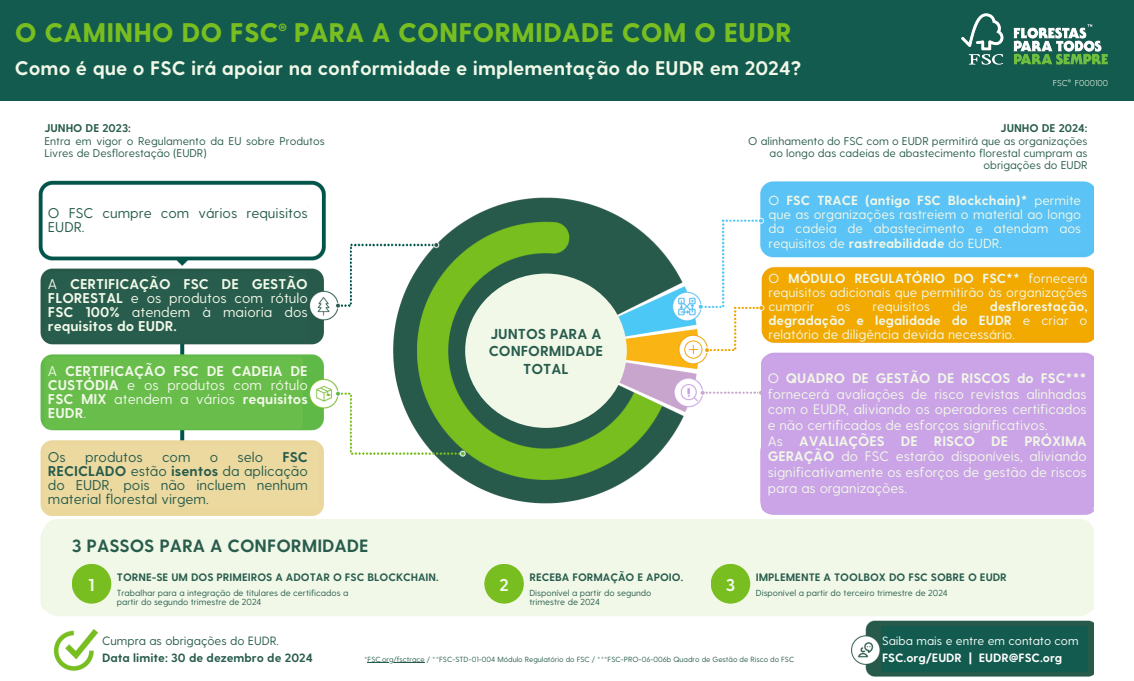
<style>
.page{position:relative;width:1134px;height:681px;background:#fff}
.page>*{position:absolute;margin:0;border:0;box-sizing:border-box;transform-origin:0 0}
.t1{font:800 26.88px "Greycliff CF";color:#78be20}
.t2{font:700 19.72px "Greycliff CF";color:#f1f8e8}
.t3{font:700 17.76px "Greycliff CF";color:#285c4d}
.t4{font:700 17.2px "Greycliff CF";color:#f1f8e8}
.t5{font:700 14.4px/17.4px "Greycliff CF";color:#285c4d;text-align:center}
.t6{font:700 14.16px/14.2px "Greycliff CF";color:#f1f8e8;text-align:justify}
.t7{font:14.16px/14.2px "Greycliff CF";color:#285c4d}
.t8{font:13.8px/15.6px "Greycliff CF";color:#f1f8e8}
.t9{font:800 13.44px "Greycliff CF";color:#78be20}
.t10{font:13.2px/14.1px "Greycliff CF";color:#f1f8e8;text-align:justify}
.t11{font:700 12px "Greycliff CF";color:#285c4d}
.t12{font:12px "Greycliff CF";color:#fff}
.t13{font:700 12px "Greycliff CF";color:#fff}
.t14{font:12px "Greycliff CF";color:#285c4d}
.t15{font:11.2px/12px "Greycliff CF";color:#285c4d;text-align:right}
.t16{font:700 11.2px "Greycliff CF";color:#285c4d}
.t17{font:700 10.8px "Greycliff CF";color:#285c4d}
.t18{font:8.8px "Greycliff CF";color:#285c4d}
.t19{font:300 8.56px "Greycliff CF";color:#f1f8e8}
.t20{font:7.48px "Greycliff CF";color:#285c4d}
.t21{font:4.92px "Greycliff CF";color:#f1f8e8}
.s1{font-weight:400}
.s2{font-weight:700}
</style>
<div class="page">
<img style="left:38px;top:180px;width:1056px;height:497px">
<div style="left:465px;top:273px;width:162px;height:155px;background:#f1f8e8;border-radius:50%"></div>
<div style="left:0;top:0;width:1134px;height:101px;background:#125b4e"></div>
<img style="left:961px;top:13px;width:147px;height:52px">
<div style="left:48px;top:191px;width:260px;height:58px;background:#fff"></div>
<div style="left:44px;top:272px;width:264px;height:69px;background:#285c4d;border-radius:4px"></div>
<div style="left:44px;top:356px;width:259px;height:73px;background:#68bd4b;border-radius:4px"></div>
<div style="left:44px;top:444px;width:275px;height:63px;background:#ebd99f;border-radius:4px"></div>
<div style="left:769px;top:185px;width:318px;height:68px;background:#5bc3f5"></div>
<div style="left:769px;top:270px;width:321px;height:70px;background:#f2a900"></div>
<div style="left:761px;top:355px;width:333px;height:158px;background:#cba4e7"></div>
<div style="left:881px;top:625px;width:207px;height:46px;background:#125b4e"></div>
<div style="left:101px;top:625px;width:213px;height:46px;background:#fff"></div>
<div style="left:43px;top:518px;width:1051px;height:98px;background:#f1f8e8;border-radius:15px"></div>
<div style="left:72px;top:563px;width:39px;height:40px;background:#78be20;border-radius:50%"></div>
<div style="left:484px;top:563px;width:40px;height:40px;background:#78be20;border-radius:50%"></div>
<div style="left:711px;top:563px;width:39px;height:40px;background:#78be20;border-radius:50%"></div>
<div style="left:721px;top:420px;width:39px;height:92px;background:#fff"></div>
<div style="left:363px;top:647px;width:469px;height:22px;background:#fff"></div>
<hr style="left:368px;top:662px;width:57px;height:1px;background:#285c4d">
<h5 class="t1" style="left:15px;top:14px;width:778px">O CAMINHO DO FSC PARA A CONFORMIDADE COM O EUDR</h5>
<h5 class="t9" style="left:278px;top:19px;width:11px">®</h5>
<h2 class="t2" style="left:15px;top:55px;width:788px">Como é que o FSC irá apoiar na conformidade e implementação do EUDR em 2024?</h2>
<h4 class="t21" style="left:1068px;top:78px;width:5px">®</h4>
<h5 class="t19" style="left:1053px;top:77px;width:57px">FSC F000100</h5>
<p class="t16" style="left:44px;top:121px;width:88px">JUNHO DE 2023:</p>
<p class="t15" style="left:44px;top:134px;width:282px;text-align:left">Entra em vigor o Regulamento da EU sobre Produtos<br>Livres de Desflorestação (EUDR)</p>
<p class="t7" style="left:48px;top:205px;width:261px">O FSC cumpre com vários requisitos<br>EUDR.</p>
<p class="t6" style="left:48px;top:276px;width:261px"><span class="s1">A</span> CERTIFICAÇÃO FSC DE GESTÃO FLORESTAL <span class="s1">e os produtos com rótulo </span>FSC 100% <span class="s1">atendem à maioria dos </span>requisitos do EUDR.</p>
<h6 class="t6" style="left:48px;top:363px;width:261px"><span class="s1">A</span> CERTIFICAÇÃO FSC DE CADEIA DE CUSTÓDIA <span class="s1">e os produtos com rótulo </span>FSC MIX <span class="s1">atendem a vários</span> requisitos EUDR<span class="s1">.</span></h6>
<h6 class="t7" style="left:48px;top:449px;width:19px">Os</h6>
<h6 class="t7" style="left:85px;top:449px;width:59px">produtos</h6>
<h6 class="t7" style="left:162px;top:449px;width:30px">com</h6>
<h6 class="t7" style="left:210px;top:449px;width:10px">o</h6>
<h6 class="t7" style="left:237px;top:449px;width:27px">selo</h6>
<h6 class="t7" style="left:48px;top:449px;width:261px;text-align:justify;text-indent:234px"><span class="s2">FSC RECICLADO</span> estão <span class="s2">isentos</span> da aplicação do EUDR, pois não incluem nenhum material florestal virgem.</h6>
<p class="t5" style="left:489px;top:324px;width:116px">JUNTOS PARA A<br>CONFORMIDADE<br>TOTAL</p>
<p class="t3" style="left:72px;top:533px;width:298px">3 PASSOS PARA A CONFORMIDADE</p>
<p class="t17" style="left:117px;top:570px;width:323px">TORNE-SE UM DOS PRIMEIROS A ADOTAR O FSC BLOCKCHAIN.</p>
<p class="t18" style="left:117px;top:586px;width:233px">Trabalhar para a integração de titulares de certificados a</p>
<p class="t18" style="left:117px;top:596px;width:146px">partir do segundo trimestre de 2024</p>
<h5 class="t4" style="left:88px;top:573px;width:8px">1</h5>
<p class="t4" style="left:499px;top:573px;width:11px">2</p>
<p class="t17" style="left:529px;top:570px;width:155px">RECEBA FORMAÇÃO E APOIO.</p>
<h5 class="t18" style="left:529px;top:586px;width:124px">Disponível a partir do segundo</h5>
<h5 class="t18" style="left:529px;top:596px;width:72px">trimestre de 2024</h5>
<h6 class="t16" style="left:1001px;top:121px;width:88px">JUNHO DE 2024:</h6>
<p class="t15" style="left:748px;top:134px;width:341px">O alinhamento do FSC com o EUDR permitirá que as organizações ao longo das cadeias de abastecimento florestal cumpram as obrigações do EUDR</p>
<p class="t10" style="left:769px;top:193px;width:314px">O <span class="s2">FSC TRACE (antigo FSC Blockchain)*</span> permite que as organizações rastreiem o material ao longo da cadeia de abastecimento e atendam aos requisitos de <span class="s2">rastreabilidade</span> do EUDR.</p>
<p class="t10" style="left:769px;top:270px;width:320px">O <span class="s2">MÓDULO REGULATÓRIO DO FSC**</span> fornecerá requisitos adicionais que permitirão às organizações cumprir</p>
<p class="t10" style="left:769px;top:298px;width:320px;text-indent:221px"><span class="s2">desflorestação, degradação e legalidade do EUDR</span> e criar o relatório de diligência devida necessário.</p>
<p class="t8" style="left:768px;top:369px;width:321px">O <span class="s2">QUADRO DE GESTÃO DE RISCOS do FSC*** </span>fornecerá avaliações de risco revistas alinhadas com o EUDR, aliviando os operadores certificados e não certificados de esforços significativos.<br>As <span class="s2">AVALIAÇÕES DE RISCO DE PRÓXIMA GERAÇÃO</span> do FSC estarão disponíveis, aliviando significativamente os esforços de gestão de riscos para as organizações.</p>
<p class="t10" style="left:837px;top:298px;width:15px">os</p>
<p class="t10" style="left:873px;top:298px;width:59px">requisitos</p>
<p class="t10" style="left:952px;top:298px;width:17px">de</p>
<h5 class="t4" style="left:726px;top:573px;width:11px">3</h5>
<p class="t17" style="left:756px;top:570px;width:253px">IMPLEMENTE A TOOLBOX DO FSC SOBRE O EUDR</p>
<p class="t18" style="left:756px;top:586px;width:193px">Disponível a partir do terceiro trimestre de 2024</p>
<p class="t14" style="left:102px;top:633px;width:178px">Cumpra as obrigações do EUDR.</p>
<p class="t11" style="left:102px;top:649px;width:212px">Data limite: 30 de dezembro de 2024</p>
<p class="t20" style="left:364px;top:653px;width:432px">*FSC.org/fsctrace / **FSC-STD-01-004 Módulo Regulatório do FSC / ***FSC-PRO-06-006b Quadro de Gestão de Risco do FSC</p>
<p class="t12" style="left:882px;top:633px;width:198px">Saiba mais e entre em contato com</p>
<p class="t13" style="left:882px;top:649px;width:182px">FSC.org/EUDR | EUDR@FSC.org</p>
</div>
